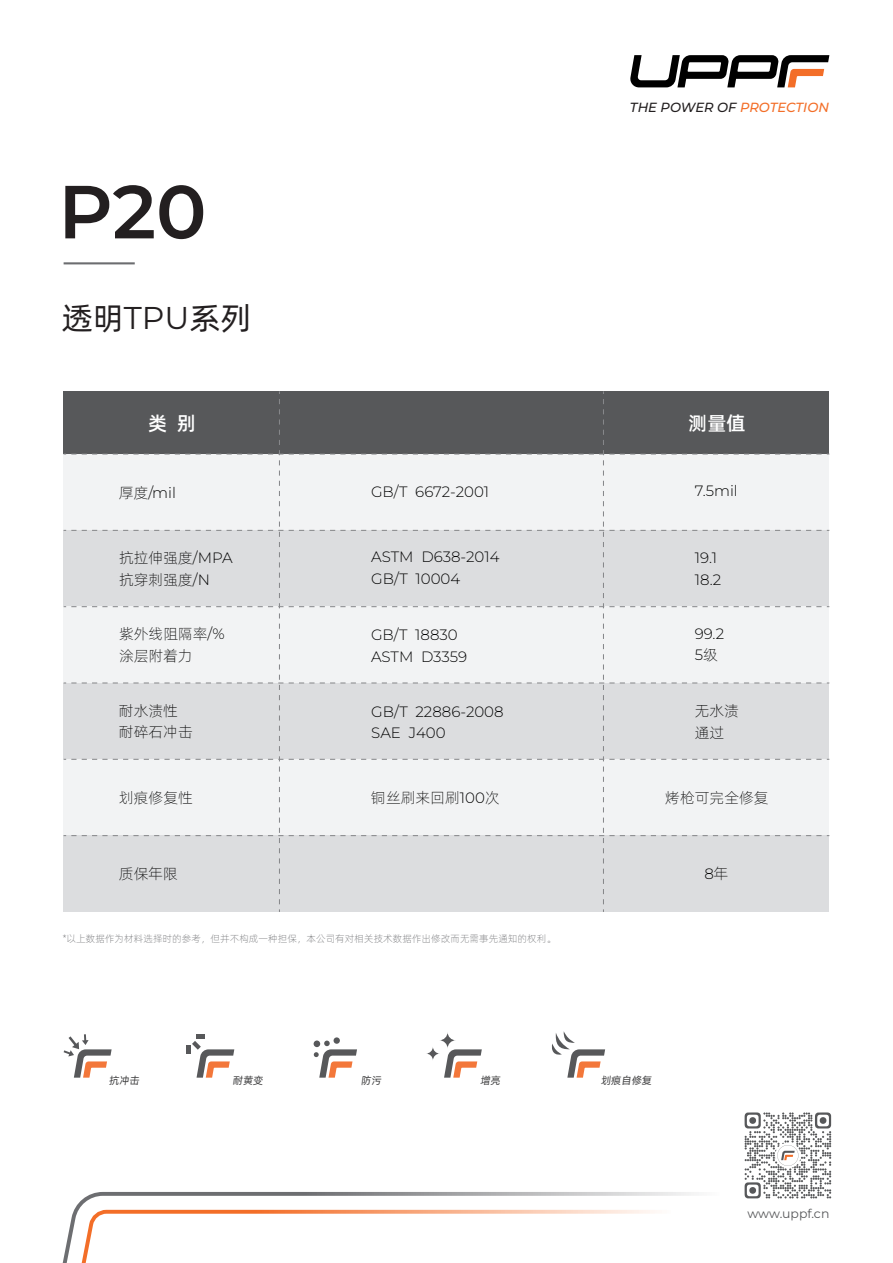
<style>
.page{position:relative;width:893px;height:1263px;background:#fff}
.page>*{position:absolute;margin:0;border:0;box-sizing:border-box;transform-origin:0 0}
.t1{font:100 75px "Montserrat";color:#231f20}
.t2{font:31.5px "Alibaba Pu Hui Ti R";color:#231f20}
.t3{font:19.35px "Alibaba Pu Hui Ti M";color:#fff}
.t4{font:100 15px/21.8px "Montserrat";color:#030303}
.t5{font:15px/21.8px "Alibaba Pu Hui Ti L";color:#030303}
.t6{font:italic 100 13.2px "Montserrat";color:#231f20}
.t7{font:100 12.45px "Montserrat";color:#57585a}
.t8{font:10.35px "Alibaba Pu Hui Ti R";color:#3e3e3f}
.t9{font:9.75px "Alibaba Pu Hui Ti L";color:#6c6d70}
.s1{color:#f36e28}
.s2{font-family:"Montserrat";font-weight:100}
.s3{font-family:"Alibaba Pu Hui Ti L";font-weight:400}
</style>
<div class="page">
<hr style="left:64px;top:262px;width:71px;height:2px;background:#6c6d70">
<svg style="left:630px;top:55px;width:199px;height:32px"></svg>
<svg style="left:64px;top:391px;width:765px;height:521px"></svg>
<svg style="left:62px;top:1192px;width:632px;height:71px"></svg>
<svg style="left:71px;top:1208px;width:604px;height:55px"></svg>
<div style="left:334px;top:1037px;width:6px;height:7px;background:#57585a;border-radius:50%"></div>
<svg style="left:314px;top:1040px;width:43px;height:38px"></svg>
<svg style="left:444px;top:1049px;width:38px;height:29px"></svg>
<svg style="left:439px;top:1032px;width:17px;height:16px"></svg>
<svg style="left:426px;top:1046px;width:14px;height:14px"></svg>
<svg style="left:552px;top:1031px;width:53px;height:47px"></svg>
<div style="left:186px;top:1045px;width:5px;height:9px;background:#57585a"></div>
<svg style="left:192px;top:1035px;width:42px;height:43px"></svg>
<svg style="left:64px;top:1034px;width:48px;height:44px"></svg>
<svg style="left:745px;top:1112px;width:86px;height:86px"></svg>
<div style="left:749px;top:1117px;width:7px;height:7px;background:#57585a;border-radius:50%"></div>
<div style="left:749px;top:1187px;width:7px;height:7px;background:#57585a;border-radius:50%"></div>
<div style="left:820px;top:1117px;width:6px;height:7px;background:#57585a;border-radius:50%"></div>
<p class="t6" style="left:630px;top:99px;width:201px">THE POWER OF <span class="s1">PROTECTION</span></p>
<h1 class="t1" style="left:58px;top:162px;width:150px">P20</h1>
<h2 class="t2" style="left:62px;top:295px;width:191px">透明<span class="s2">TPU</span>系列</h2>
<p class="t3" style="left:148px;top:408px;width:50px">类 别</p>
<p class="t3" style="left:688px;top:408px;width:59px">测量值</p>
<p class="t4" style="left:119px;top:481px;width:59px"><span class="s3">厚度</span>/mil</p>
<p class="t4" style="left:371px;top:481px;width:120px">GB/T 6672-2001</p>
<p class="t4" style="left:695px;top:480px;width:44px">7.5mil</p>
<p class="t5" style="left:119px;top:546px;width:115px">抗拉伸强度<span class="s2">/MPA</span>抗穿刺强度<span class="s2">/N</span></p>
<p class="t4" style="left:371px;top:546px;width:130px">ASTM D638-2014<br>GB/T 10004</p>
<p class="t4" style="left:695px;top:546px;width:28px">19.1<br>18.2</p>
<p class="t5" style="left:119px;top:622px;width:107px">紫外线阻隔率<span class="s2">/%</span>涂层附着力</p>
<p class="t4" style="left:371px;top:624px;width:98px">GB/T 18830<br>ASTM D3359</p>
<p class="t4" style="left:695px;top:622px;width:31px">99.2<br>5<span class="s3">级</span></p>
<p class="t5" style="left:119px;top:698px;width:75px">耐水渍性耐碎石冲击</p>
<p class="t4" style="left:371px;top:700px;width:134px">GB/T 22886-2008<br>SAE J400</p>
<p class="t5" style="left:695px;top:699px;width:46px">无水渍通过</p>
<p class="t5" style="left:119px;top:786px;width:75px">划痕修复性</p>
<p class="t5" style="left:371px;top:786px;width:130px">铜丝刷来回刷<span class="s2">100</span>次</p>
<p class="t5" style="left:665px;top:786px;width:105px">烤枪可完全修复</p>
<p class="t5" style="left:119px;top:862px;width:61px">质保年限</p>
<p class="t4" style="left:704px;top:863px;width:26px">8<span class="s3">年</span></p>
<p class="t9" style="left:63px;top:931px;width:495px">*以上数据作为材料选择时的参考，但并不构成一种担保，本公司有对相关技术数据作出修改而无需事先通知的权利。</p>
<p class="t8" style="left:109px;top:1072px;width:34px">抗冲击</p>
<p class="t8" style="left:233px;top:1072px;width:34px">耐黄变</p>
<p class="t8" style="left:361px;top:1072px;width:24px">防污</p>
<p class="t8" style="left:480px;top:1072px;width:24px">增亮</p>
<p class="t8" style="left:601px;top:1072px;width:54px">划痕自修复</p>
<p class="t7" style="left:747px;top:1205px;width:83px">www.uppf.cn</p>
</div>
